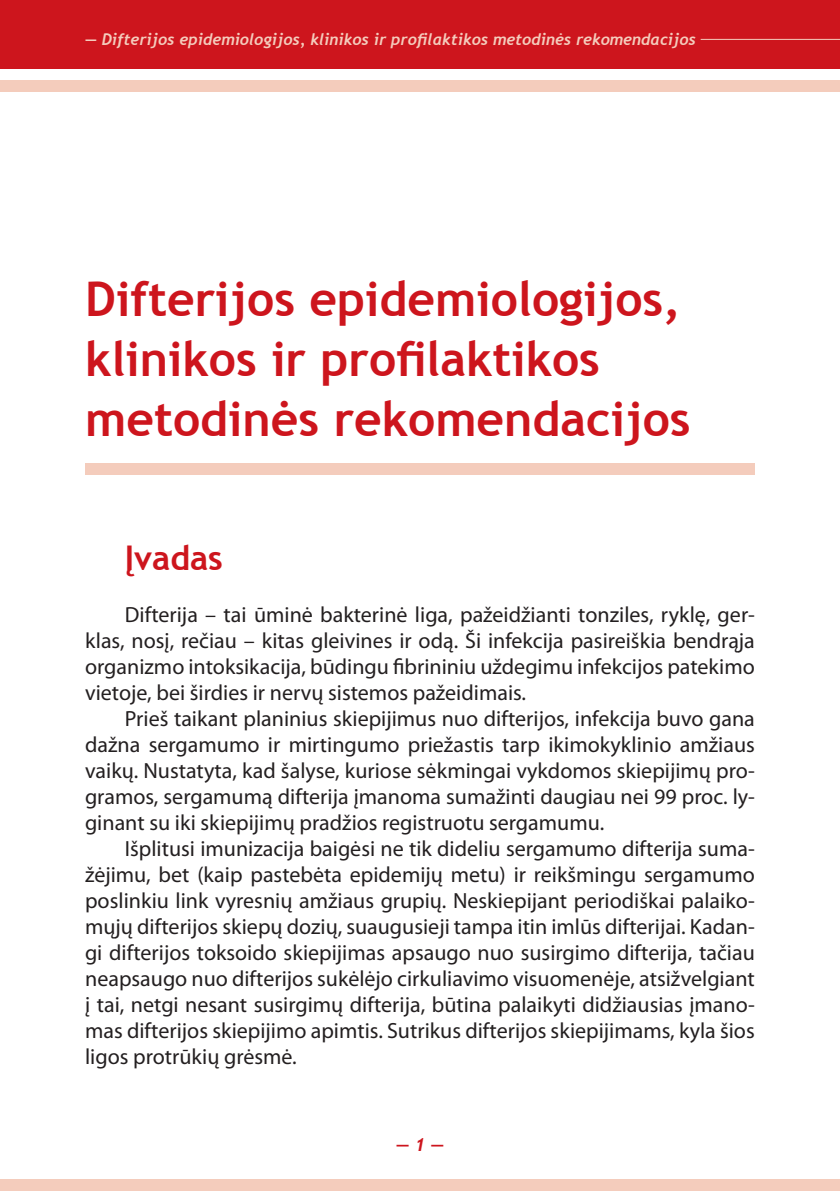
<style>
.page{position:relative;width:840px;height:1191px;background:#fff}
.page>*{position:absolute;margin:0;border:0;box-sizing:border-box;transform-origin:0 0}
.t1{font:700 48px/60px "Trebuchet MS";color:#cd151d}
.t2{font:700 34px "Trebuchet MS";color:#cd151d}
.t3{font:22px/26px "Myriad Pro";color:#231f20;text-align:justify}
.t4{font:italic 700 18px "Trebuchet";color:#cd151d}
.t5{font:italic 700 16px "Trebuchet";color:#f4ccbc}
</style>
<div class="page">
<div style="left:0;top:0;width:839px;height:69px;background:#cd151d"></div>
<div style="left:0;top:80px;width:839px;height:11px;background:#f4ccbc"></div>
<hr style="left:700px;top:39px;width:139px;height:1px;background:#f4ccbc">
<div style="left:0;top:1179px;width:839px;height:12px;background:#f4ccbc"></div>
<div style="left:85px;top:463px;width:669px;height:12px;background:#f4ccbc"></div>
<p class="t5" style="left:85px;top:29px;width:612px">— Difterijos epidemiologijos, klinikos ir profilaktikos metodinės rekomendacijos</p>
<h1 class="t1" style="left:85px;top:268px;width:606px">Difterijos epidemiologijos, klinikos ir profilaktikos metodinės rekomendacijos</h1>
<h2 class="t2" style="left:125px;top:536px;width:100px">Įvadas</h2>
<p class="t3" style="left:85px;top:601px;width:671px;text-indent:40px">Difterija – tai ūminė bakterinė liga, pažeidžianti tonziles, ryklę, ger&shy;klas, nosį, rečiau – kitas gleivines ir odą. Ši infekcija pasireiškia bendrąja organizmo intoksikacija, būdingu fibrininiu uždegimu infekcijos patekimo vietoje, bei širdies ir nervų sistemos pažeidimais.</p>
<p class="t3" style="left:85px;top:705px;width:670px;text-indent:40px">Prieš taikant planinius skiepijimus nuo difterijos, infekcija buvo gana dažna sergamumo ir mirtingumo priežastis tarp ikimokyklinio amžiaus vaikų. Nustatyta, kad šalyse, kuriose sėkmingai vykdomos skiepijimų pro&shy;gramos, sergamumą difterija įmanoma sumažinti daugiau nei 99 proc. ly&shy;ginant su iki skiepijimų pradžios registruotu sergamumu.</p>
<p class="t3" style="left:85px;top:835px;width:670px;text-indent:40px">Išplitusi imunizacija baigėsi ne tik dideliu sergamumo difterija suma&shy;žėjimu, bet (kaip pastebėta epidemijų metu) ir reikšmingu sergamumo poslinkiu link vyresnių amžiaus grupių. Neskiepijant periodiškai palaiko&shy;mųjų difterijos skiepų dozių, suaugusieji tampa itin imlūs difterijai. Kadan&shy;gi difterijos toksoido skiepijimas apsaugo nuo susirgimo difterija, tačiau neapsaugo nuo difterijos sukėlėjo cirkuliavimo visuomenėje, atsižvelgiant į tai, netgi nesant susirgimų difterija, būtina palaikyti didžiausias įmano&shy;mas difterijos skiepijimo apimtis. Sutrikus difterijos skiepijimams, kyla šios ligos protrūkių grėsmė.</p>
<p class="t4" style="left:396px;top:1133px;width:49px">— 1 —</p>
</div>
